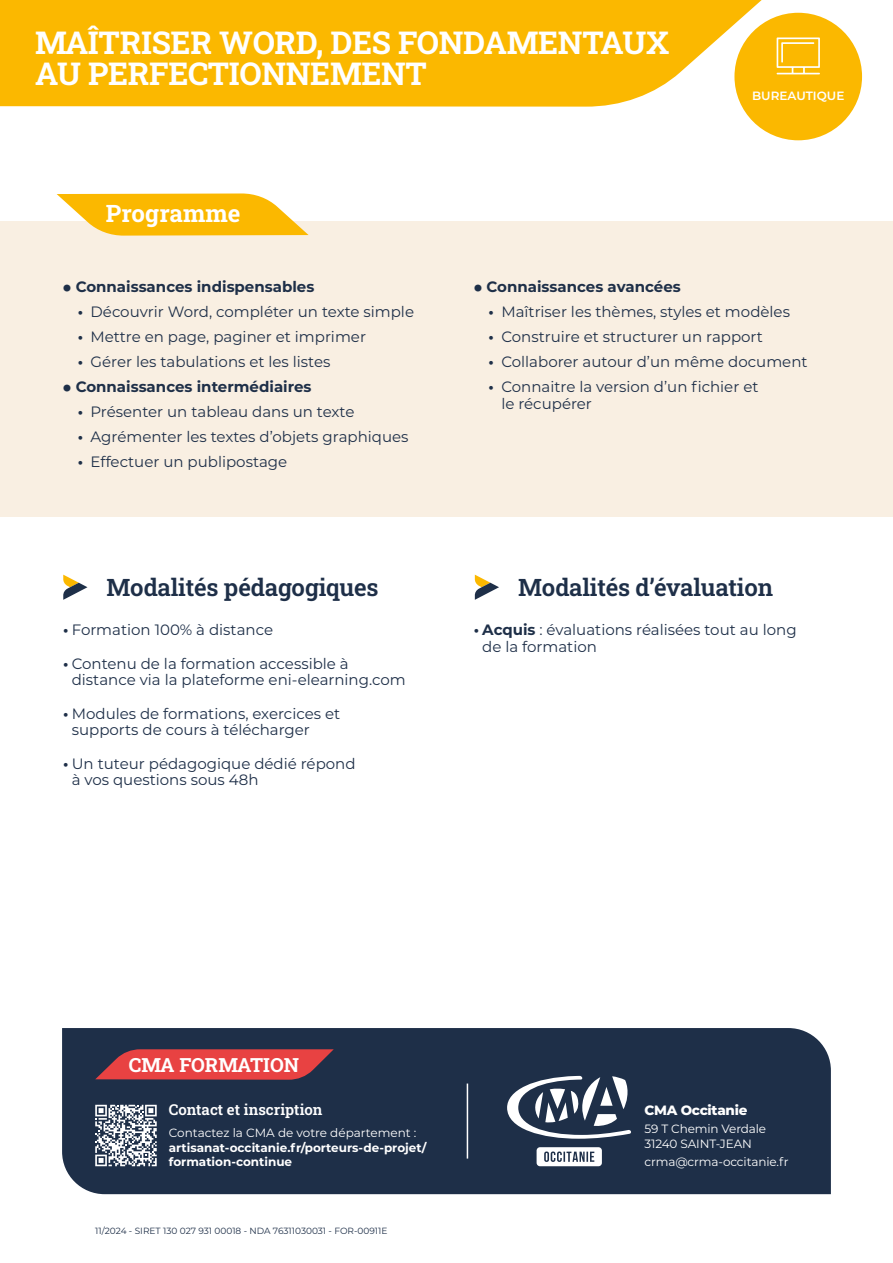
<style>
.page{position:relative;width:893px;height:1263px;background:#fff}
.page>*{position:absolute;margin:0;border:0;box-sizing:border-box;transform-origin:0 0}
.t1{font:31.5px/31.5px "Roboto Slab";letter-spacing:-.01em;color:#fff}
.t2{font:24px "Roboto Slab";letter-spacing:-.01em;color:#1e2f48}
.t3{font:24px "Roboto Slab";color:#fff}
.t4{font:19.5px "Roboto Slab";color:#fff}
.t5{font:15px/16.5px "Montserrat";color:#1e2f48}
.t6{font:700 15px "Montserrat";color:#1e2f48}
.t7{font:15px "Roboto Slab";color:#fff}
.t8{font:800 13.5px "Montserrat";letter-spacing:-.02em;color:#fff}
.t9{font:12px/15px "Montserrat";letter-spacing:-.01em;color:#fff}
.t10{font:700 12px/14.4px "Montserrat";color:#fff}
.t11{font:600 12px "Montserrat";color:#fff}
.t12{font:9px "Montserrat";color:#1e2f48}
.s1{font-weight:900;font-size:21px}
.s2{font-weight:700}
</style>
<div class="page">
<div style="left:0;top:221px;width:893px;height:296px;background:#f9efe2"></div>
<svg style="left:57px;top:193px;width:252px;height:43px"></svg>
<svg style="left:475px;top:575px;width:24px;height:25px"></svg>
<div style="left:62px;top:1028px;width:769px;height:166px;background:#1e2f48"></div>
<hr style="left:467px;top:1083px;width:1px;height:75px;background:#fff">
<svg style="left:537px;top:1147px;width:65px;height:19px"></svg>
<svg style="left:507px;top:1076px;width:124px;height:63px"></svg>
<svg style="left:95px;top:1105px;width:62px;height:61px"></svg>
<svg style="left:95px;top:1049px;width:239px;height:31px;background:#c73e42"></svg>
<svg style="left:63px;top:575px;width:24px;height:25px"></svg>
<div style="left:734px;top:13px;width:128px;height:127px;background:#fbb800;border-radius:50%"></div>
<svg style="left:777px;top:37px;width:43px;height:37px"></svg>
<svg style="left:0;top:0;width:763px;height:107px;background:#fbbc10"></svg>
<h1 class="t1" style="left:35px;top:26px;width:636px">MAÎTRISER WORD, DES FONDAMENTAUX<br>AU PERFECTIONNEMENT</h1>
<h2 class="t3" style="left:106px;top:197px;width:136px">Programme</h2>
<p class="t11" style="left:752px;top:88px;width:94px">BUREAUTIQUE</p>
<p class="t6" style="left:63px;top:276px;width:253px"><span class="s1">•</span> Connaissances indispensables</p>
<p class="t5" style="left:78px;top:303px;width:338px"><span class="s2">•</span> Découvrir Word, compléter un texte simple</p>
<p class="t5" style="left:78px;top:328px;width:290px"><span class="s2">•</span> Mettre en page, paginer et imprimer</p>
<p class="t5" style="left:78px;top:353px;width:254px"><span class="s2">•</span> Gérer les tabulations et les listes</p>
<p class="t6" style="left:63px;top:376px;width:250px"><span class="s1">•</span> Connaissances intermédiaires</p>
<p class="t5" style="left:78px;top:403px;width:278px"><span class="s2">•</span> Présenter un tableau dans un texte</p>
<p class="t5" style="left:78px;top:428px;width:332px"><span class="s2">•</span> Agrémenter les textes d’objets graphiques</p>
<p class="t5" style="left:78px;top:453px;width:211px"><span class="s2">•</span> Effectuer un publipostage</p>
<h2 class="t2" style="left:107px;top:571px;width:274px">Modalités pédagogiques</h2>
<p class="t5" style="left:63px;top:621px;width:211px"><span class="s2">•</span> Formation 100% à distance</p>
<p class="t5" style="left:72px;top:654px;width:335px;text-indent:-9px"><span class="s2">•</span> Contenu de la formation accessible à distance via la plateforme eni-elearning.com</p>
<p class="t5" style="left:72px;top:704px;width:270px;text-indent:-9px"><span class="s2">•</span> Modules de formations, exercices et supports de cours à télécharger</p>
<p class="t5" style="left:72px;top:754px;width:285px;text-indent:-9px"><span class="s2">•</span> Un tuteur pédagogique dédié répond à vos questions sous 48h</p>
<p class="t6" style="left:474px;top:276px;width:209px"><span class="s1">•</span> Connaissances avancées</p>
<p class="t5" style="left:489px;top:303px;width:303px"><span class="s2">•</span> Maîtriser les thèmes, styles et modèles</p>
<p class="t5" style="left:489px;top:328px;width:276px"><span class="s2">•</span> Construire et structurer un rapport</p>
<p class="t5" style="left:489px;top:353px;width:320px"><span class="s2">•</span> Collaborer autour d’un même document</p>
<p class="t5" style="left:501px;top:378px;width:259px;text-indent:-13px"><span class="s2">•</span> Connaitre la version d’un fichier et le récupérer</p>
<h2 class="t2" style="left:518px;top:571px;width:256px">Modalités d’évaluation</h2>
<p class="t5" style="left:482px;top:621px;width:316px;text-indent:-9px"><span class="s2">• Acquis</span> : évaluations réalisées tout au long de la formation</p>
<h3 class="t4" style="left:129px;top:1051px;width:172px">CMA FORMATION</h3>
<p class="t7" style="left:169px;top:1099px;width:155px">Contact et inscription</p>
<p class="t9" style="left:169px;top:1125px;width:249px">Contactez la CMA de votre département :</p>
<p class="t10" style="left:169px;top:1140px;width:259px">artisanat-occitanie.fr/porteurs-de-projet/ formation-continue</p>
<p class="t12" style="left:95px;top:1225px;width:294px">11/2024 - SIRET 130 027 931 00018 - NDA 76311030031 - FOR-00911E</p>
<p class="t8" style="left:644px;top:1100px;width:104px">CMA Occitanie</p>
<p class="t9" style="left:644px;top:1121px;width:123px">59 T Chemin Verdale<br>31240 SAINT-JEAN</p>
<p class="t9" style="left:644px;top:1154px;width:146px">crma@crma-occitanie.fr</p>
</div>
